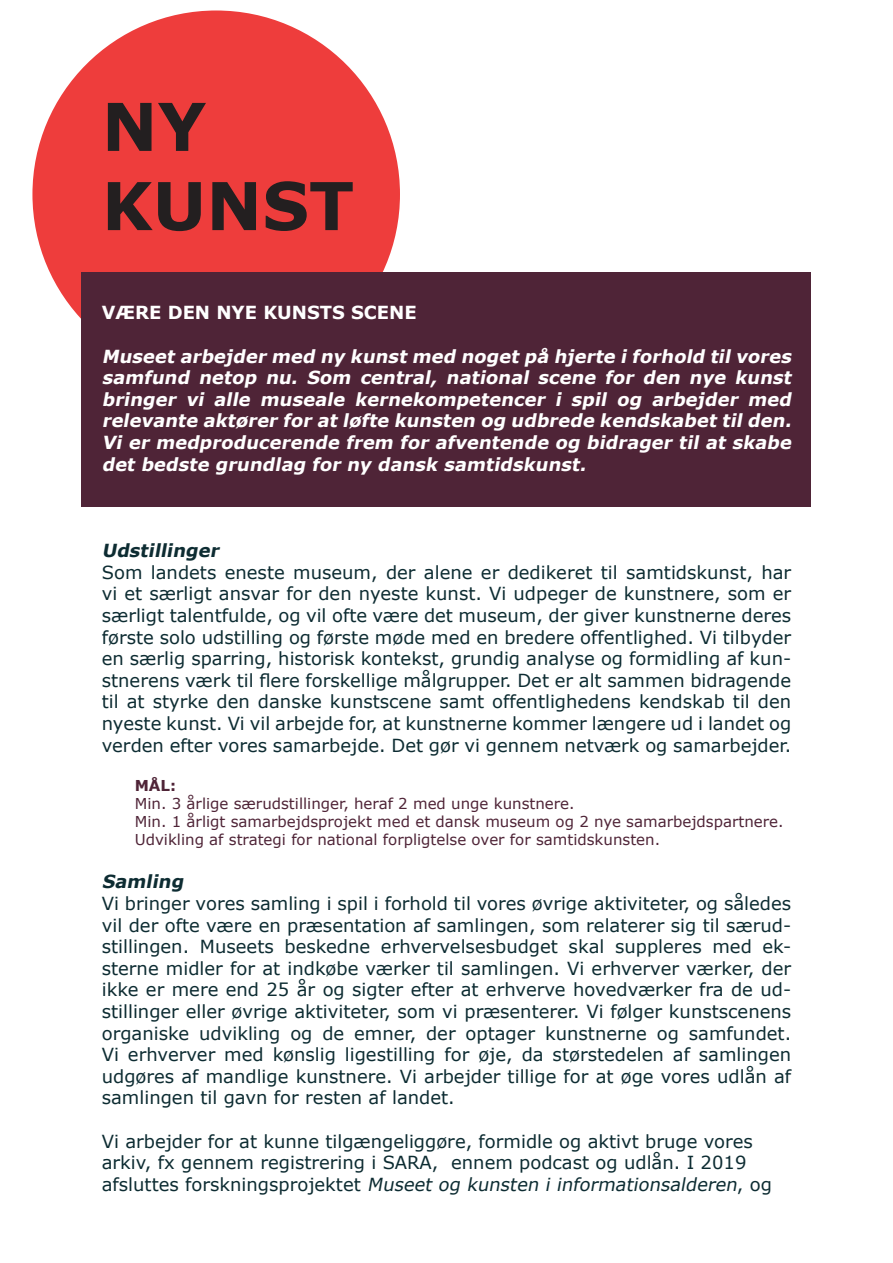
<style>
.page{position:relative;width:893px;height:1263px;background:#fff}
.page>*{position:absolute;margin:0;border:0;box-sizing:border-box;transform-origin:0 0}
.t1{font:700 66px/79.2px "Verdana";color:#231f20}
.t2{font:18px/21.6px "Verdana";color:#0d2c32;text-align:justify}
.t3{font:italic 700 18px/21.6px "Verdana";color:#fff;text-align:justify}
.t4{font:700 18px "Verdana";color:#fff}
.t5{font:italic 700 18px "Verdana";color:#0d2c32}
.t6{font:15px "Verdana";color:#4f2437}
.t7{font:700 15px "Verdana";color:#4f2437}
.s1{font-style:italic}
</style>
<div class="page">
<div style="left:32px;top:11px;width:368px;height:367px;background:#ee3d3c;border-radius:50%"></div>
<div style="left:82px;top:273px;width:729px;height:234px;background:#4f2437"></div>
<p class="t1" style="left:102px;top:86px;width:254px">NY<br>KUNST</p>
<p class="t4" style="left:102px;top:300px;width:316px">VÆRE DEN NYE KUNSTS SCENE</p>
<p class="t3" style="left:102px;top:345px;width:695px">Museet arbejder med ny kunst med noget på hjerte iforhold tilvores samfund netop nu. Som central, national scene for den nye kunst bringer vi alle museale kernekompetencer i spil og arbejder med relevante aktører for at løfte kunsten og udbrede kendskabet tilden.<br>Vi er medproducerende frem for afventende og bidrager til at skabe det bedste grundlag for ny dansk samtidskunst.</p>
<p class="t5" style="left:102px;top:538px;width:123px">Udstillinger</p>
<p class="t2" style="left:102px;top:561px;width:691px">Som landets eneste museum, der alene er dedikeret til samtidskunst, har vi et særligt ansvar for den nyeste kunst. Vi udpeger de kunstnere, som er særligt talentfulde, og vil ofte være det museum, der giver kunstnerne deres første solo udstilling og første møde med en bredere offentlighed. Vi tilbyder en særlig sparring, historisk kontekst, grundig analyse og formidling af kun&shy;stnerens værk til flere forskellige målgrupper. Det er alt sammen bidragende til at styrke den danske kunstscene samt offentlighedens kendskab til den nyeste kunst. Vi vil arbejde for, at kunstnerne kommer længere ud i landet og verden efter vores samarbejde. Det gør vi gennem netværk og samarbejder.</p>
<p class="t7" style="left:135px;top:775px;width:43px">MÅL:</p>
<p class="t6" style="left:135px;top:793px;width:441px">Min. 3 årlige særudstillinger, heraf 2 med unge kunstnere.</p>
<p class="t6" style="left:135px;top:811px;width:650px">Min. 1 årligt samarbejdsprojekt med et dansk museum og 2 nye samarbejdspartnere.</p>
<p class="t6" style="left:135px;top:829px;width:527px">Udvikling af strategi for national forpligtelse over for samtidskunsten.</p>
<p class="t5" style="left:102px;top:869px;width:87px">Samling</p>
<p class="t2" style="left:102px;top:892px;width:691px">Vi bringer vores samling i spil i forhold til vores øvrige aktiviteter, og således vil der ofte være en præsentation af samlingen, som relaterer sig til særud&shy;stillingen. Museets beskedne erhvervelsesbudget skal suppleres med ek&shy;sterne midler for at indkøbe værker til samlingen. Vi erhverver værker, der ikke er mere end 25 år og sigter efter at erhverve hovedværker fra de ud&shy;stillinger eller øvrige aktiviteter, som vi præsenterer. Vi følger kunstscenens organiske udvikling og de emner, der optager kunstnerne og samfundet.<br>Vi erhverver med kønslig ligestilling for øje, da størstedelen af samlingen udgøres af mandlige kunstnere. Vi arbejder tillige for at øge vores udlån af samlingen til gavn for resten af landet.</p>
<p class="t2" style="left:102px;top:1130px;width:672px;text-align:left">Vi arbejder for at kunne tilgængeliggøre, formidle og aktivt bruge vores arkiv, fx gennem registrering i SARA, ennem podcast og udlån. I 2019<br>a fs l u tte s fo rs k n i n g s p roj e kte t <span class="s1">Museet og kunsten i informationsalderen</span>, o g</p>
</div>
